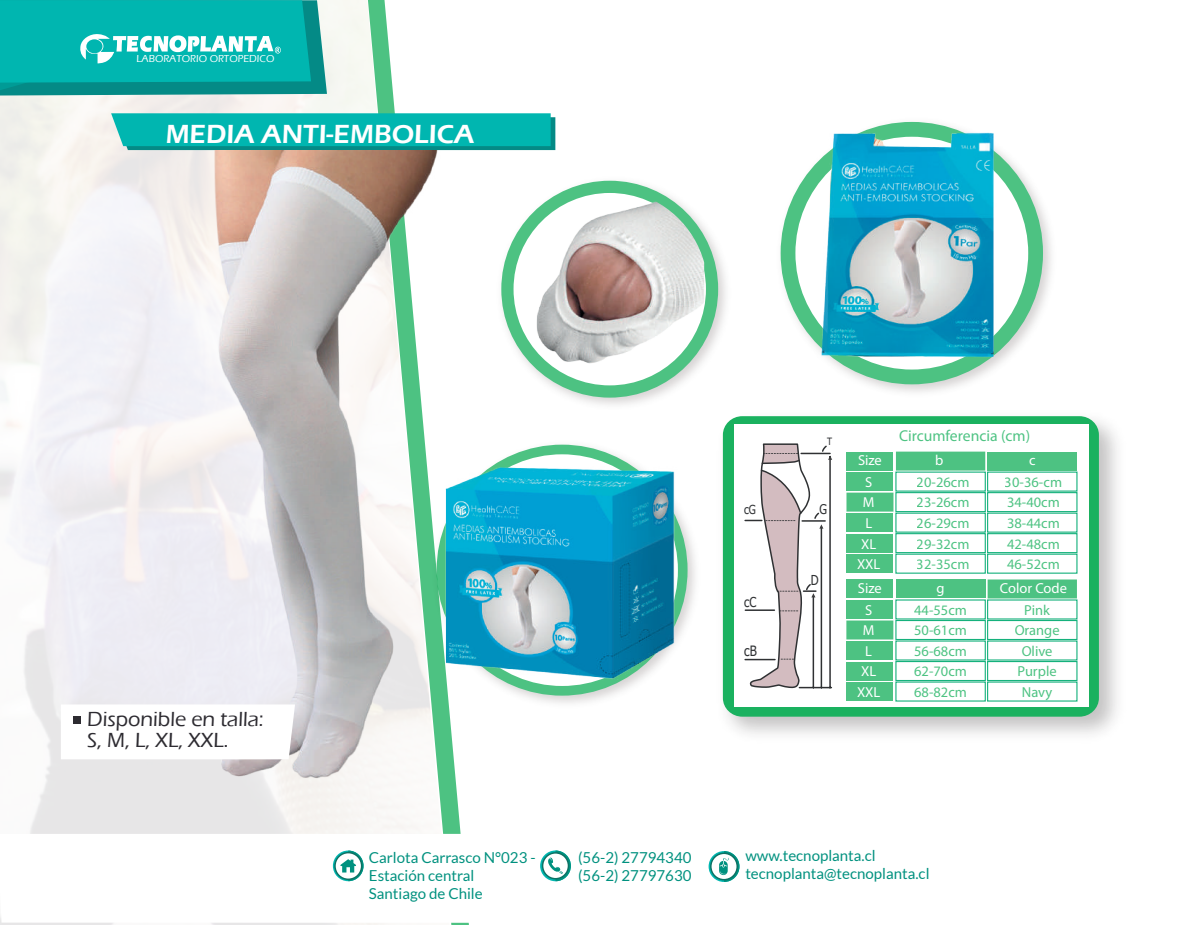
<style>
.page{position:relative;width:1189px;height:925px;background:#fff}
.page>*{position:absolute;margin:0;border:0;box-sizing:border-box;transform-origin:0 0}
.t1{font:600 27px "Eras ITC";color:#fff}
.t2{font:500 21px/21px "Eras ITC";color:#2d2b31}
.t3{font:15.75px "Myriad Pro";color:#00a94d}
.t4{font:15.15px/18.1px "Lato";color:#00917f}
.t5{font:14.4px/20.5px "Myriad Pro";color:#00a94d;text-align:justify}
.t6{font:14.4px/20.5px "Myriad Pro";color:#fff;text-align:center}
.t7{font:14.25px "Tahoma";color:#2f3133;scale:.85 1}
.t8{font:13.65px "Tahoma";color:#2f3133;scale:.85 1}
.t9{font:13.35px "Tahoma";color:#2f3133;scale:.85 1}
.t10{font:12.45px "Tahoma";color:#2f3133;scale:.85 1}
.t11{font:500 10.35px "Eras ITC";color:#fff}
.t12{font:10.05px "Tahoma";color:#2f3133;scale:.85 1}
</style>
<div class="page">
<img style="left:0;top:0;width:452px;height:925px">
<svg style="left:111px;top:113px;width:444px;height:37px"></svg>
<img style="left:550px;top:180px;width:176px;height:225px">
<div style="left:501px;top:181px;width:217px;height:216px;background:#4dc282;border-radius:50%"></div>
<img style="left:515px;top:191px;width:189px;height:194px">
<img style="left:780px;top:157px;width:271px;height:235px">
<div style="left:781px;top:122px;width:262px;height:262px;background:#4dc282;border-radius:50%"></div>
<div style="left:795px;top:137px;width:233px;height:232px;background:#fff;border-radius:50%"></div>
<img style="left:817px;top:121px;width:189px;height:253px">
<img style="left:147px;top:150px;width:368px;height:663px">
<img style="left:428px;top:436px;width:267px;height:276px">
<svg style="left:437px;top:445px;width:250px;height:250px;fill:#4dc282"></svg>
<img style="left:440px;top:456px;width:237px;height:228px">
<svg style="left:61px;top:704px;width:234px;height:55px"></svg>
<div style="left:73px;top:716px;width:8px;height:7px;background:#2d2b31"></div>
<img style="left:711px;top:404px;width:406px;height:330px">
<div style="left:723px;top:416px;width:376px;height:300px;background:#1ab15f;border-radius:19px"></div>
<div style="left:838px;top:424px;width:250px;height:283px;background:#fff"></div>
<div style="left:895px;top:492px;width:91px;height:20px;border:1px solid #15b17c"></div>
<div style="left:895px;top:533px;width:91px;height:20px;border:1px solid #15b17c"></div>
<div style="left:987px;top:492px;width:90px;height:20px;border:1px solid #15b17c"></div>
<div style="left:987px;top:533px;width:90px;height:20px;border:1px solid #15b17c"></div>
<div style="left:895px;top:620px;width:91px;height:20px;border:1px solid #15b17c"></div>
<div style="left:895px;top:661px;width:91px;height:20px;border:1px solid #15b17c"></div>
<div style="left:987px;top:620px;width:90px;height:20px;border:1px solid #15b17c"></div>
<div style="left:987px;top:661px;width:90px;height:20px;border:1px solid #15b17c"></div>
<div style="left:896px;top:451px;width:89px;height:19px;background:#4dc282"></div>
<div style="left:987px;top:451px;width:90px;height:19px;background:#4dc282"></div>
<div style="left:896px;top:579px;width:89px;height:19px;background:#4dc282"></div>
<div style="left:987px;top:579px;width:90px;height:19px;background:#4dc282"></div>
<div style="left:846px;top:600px;width:47px;height:19px;background:#4dc282"></div>
<div style="left:846px;top:620px;width:47px;height:19px;background:#4dc282"></div>
<div style="left:846px;top:641px;width:47px;height:19px;background:#4dc282"></div>
<div style="left:846px;top:661px;width:47px;height:19px;background:#4dc282"></div>
<div style="left:846px;top:682px;width:47px;height:19px;background:#4dc282"></div>
<div style="left:846px;top:579px;width:47px;height:19px;background:#4dc282"></div>
<div style="left:846px;top:472px;width:47px;height:19px;background:#4dc282"></div>
<div style="left:846px;top:492px;width:47px;height:19px;background:#4dc282"></div>
<div style="left:846px;top:513px;width:47px;height:19px;background:#4dc282"></div>
<div style="left:846px;top:533px;width:47px;height:19px;background:#4dc282"></div>
<div style="left:846px;top:554px;width:47px;height:19px;background:#4dc282"></div>
<div style="left:846px;top:451px;width:47px;height:19px;background:#4dc282"></div>
<div style="left:734px;top:424px;width:109px;height:283px;background:#fff"></div>
<svg style="left:744px;top:443px;width:89px;height:246px"></svg>
<svg style="left:0;top:0;width:327px;height:95px"></svg>
<svg style="left:0;top:834px;width:740px;height:89px"></svg>
<svg style="left:333px;top:850px;width:31px;height:31px"></svg>
<svg style="left:335px;top:852px;width:27px;height:27px"></svg>
<div style="left:334px;top:852px;width:28px;height:28px;border:2px solid #0c7264;border-radius:50%"></div>
<svg style="left:339px;top:850px;width:25px;height:31px"></svg>
<svg style="left:540px;top:850px;width:31px;height:31px"></svg>
<svg style="left:543px;top:853px;width:25px;height:25px"></svg>
<div style="left:542px;top:852px;width:27px;height:27px;border:2px solid #0c7264;border-radius:50%"></div>
<svg style="left:547px;top:850px;width:24px;height:31px"></svg>
<svg style="left:708px;top:851px;width:31px;height:31px"></svg>
<svg style="left:711px;top:853px;width:26px;height:26px"></svg>
<div style="left:710px;top:852px;width:28px;height:28px;border:2px solid #0c7264;border-radius:50%"></div>
<svg style="left:715px;top:851px;width:24px;height:31px"></svg>
<p class="t11" style="left:136px;top:52px;width:139px">LABORATORIO ORTOPEDICO</p>
<h1 class="t1" style="left:166px;top:118px;width:310px">MEDIA ANTI-EMBOLICA</h1>
<h2 class="t2" style="left:87px;top:709px;width:178px">Disponible en talla:<br>S, M, L, XL, XXL.</h2>
<p class="t10" style="left:744px;top:501px;width:15px">cG</p>
<p class="t8" style="left:744px;top:593px;width:16px">cC</p>
<p class="t7" style="left:744px;top:641px;width:16px">cB</p>
<p class="t12" style="left:827px;top:435px;width:7px">T</p>
<p class="t9" style="left:819px;top:500px;width:10px">G</p>
<p class="t8" style="left:811px;top:571px;width:11px">D</p>
<p class="t6" style="left:858px;top:450px;width:25px">Size</p>
<p class="t6" style="left:857px;top:471px;width:25px">S<br>M<br>L<br>XL<br>XXL</p>
<p class="t6" style="left:858px;top:578px;width:25px">Size</p>
<p class="t6" style="left:857px;top:599px;width:25px">S<br>M<br>L<br>XL<br>XXL</p>
<p class="t3" style="left:899px;top:426px;width:133px">Circumferencia (cm)</p>
<p class="t6" style="left:935px;top:450px;width:10px">b</p>
<p class="t6" style="left:1029px;top:450px;width:8px">c</p>
<p class="t5" style="left:917px;top:471px;width:54px">20-26cm 23-26cm 26-29cm 29-32cm 32-35cm</p>
<p class="t5" style="left:1005px;top:471px;width:59px;text-align:left">30-36-cm<br>34-40cm<br>38-44cm<br>42-48cm<br>46-52cm</p>
<p class="t5" style="left:914px;top:599px;width:54px">44-55cm 50-61cm 56-68cm 62-70cm 68-82cm</p>
<p class="t5" style="left:1014px;top:599px;width:46px;text-align:center">Pink<br>Orange<br>Olive<br>Purple<br>Navy</p>
<p class="t6" style="left:936px;top:578px;width:10px">g</p>
<p class="t6" style="left:1000px;top:578px;width:68px">Color Code</p>
<p class="t4" style="left:369px;top:848px;width:168px">Carlota Carrasco N°023 -<br>Estación central<br>Santiago de Chile</p>
<p class="t4" style="left:578px;top:848px;width:115px">(56-2) 27794340 (56-2) 27797630</p>
<p class="t4" style="left:745px;top:846px;width:186px">www.tecnoplanta.cl tecnoplanta@tecnoplanta.cl</p>
</div>
